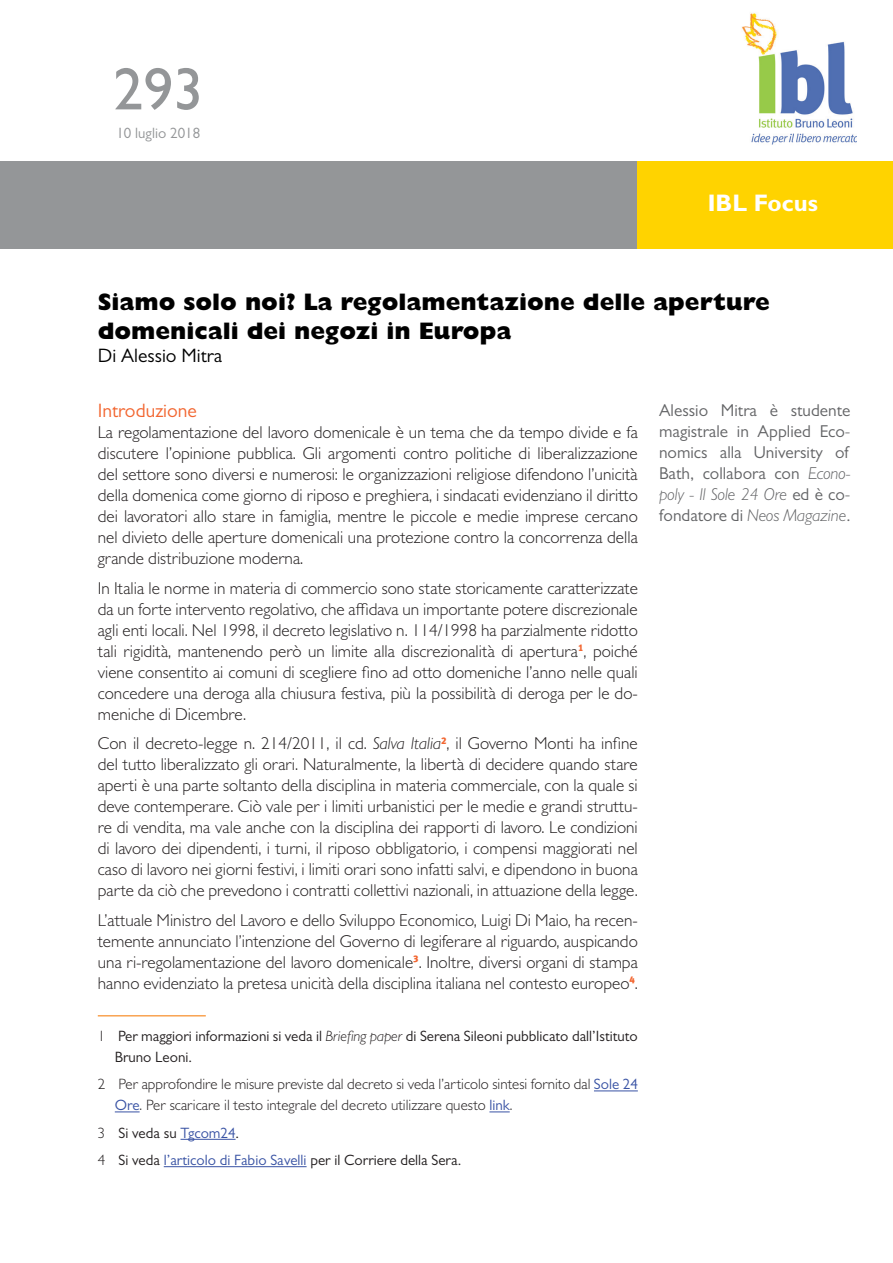
<style>
.page{position:relative;width:893px;height:1263px;background:#fff}
.page>*{position:absolute;margin:0;border:0;box-sizing:border-box;transform-origin:0 0}
.t1{font:500 60px "Gill Sans MT Pro";color:#949698}
.t2{font:800 24px/28.8px "Gill Sans MT Pro";color:#000}
.t3{font:700 24px "Gill Sans MT Pro";color:#fff}
.t4{font:19.5px "Gill Sans MT Pro";color:#000}
.Paragraph_1{font:19.5px "Gill Sans MT Pro";color:#f26631}
.Body{font:300 17.25px/21px "Gill Sans MT Pro";color:#231f20;text-align:justify}
.t5{font:17.25px/21px "Gill Sans MT Pro";color:#636466;text-align:justify}
.Footnote{font:15px/21px "Gill Sans MT Pro";color:#231f20}
.Footnote-2{font:300 15px/21px "Gill Sans MT Pro";color:#231f20}
.t6{font:15px "Gill Sans MT Pro";color:#949698}
.s1{font-style:italic}
.s2{font-weight:300}
.s3{font-weight:300;font-style:italic}
.s4{font-weight:400;color:#3953a4}
.s5{color:#3953a4}
</style>
<div class="page">
<div style="left:0;top:161px;width:714px;height:87px;background:#949698"></div>
<div style="left:638px;top:161px;width:255px;height:87px;background:#ffd300"></div>
<img style="left:742px;top:13px;width:114px;height:132px">
<hr style="left:98px;top:1015px;width:108px;height:1px;background:#f9a351">
<hr style="left:594px;top:1090px;width:44px;height:1px;background:#3953a4">
<svg style="left:115px;top:1111px;width:25px;height:1px"></svg>
<svg style="left:489px;top:1111px;width:21px;height:1px"></svg>
<hr style="left:181px;top:1139px;width:55px;height:1px;background:#3953a4">
<hr style="left:164px;top:1166px;width:143px;height:1px;background:#3953a4">
<h1 class="t1" style="left:113px;top:54px;width:91px">293</h1>
<p class="t6" style="left:116px;top:124px;width:85px">10 luglio 2018</p>
<h2 class="t3" style="left:708px;top:188px;width:112px">IBL Focus</h2>
<h2 class="t2" style="left:98px;top:287px;width:674px">Siamo solo noi? La regolamentazione delle aperture domenicali dei negozi in Europa</h2>
<p class="t4" style="left:98px;top:344px;width:126px">Di Alessio Mitra</p>
<p class="Paragraph_1" style="left:98px;top:399px;width:101px">Introduzione</p>
<p class="Body" style="left:98px;top:422px;width:542px">La regolamentazione del lavoro domenicale è un tema che da tempo divide e fa discutere l’opinione pubblica. Gli argomenti contro politiche di liberalizzazione del settore sono diversi e numerosi: le organizzazioni religiose difendono l’unicità della domenica come giorno di riposo e preghiera, i sindacati evidenziano il diritto dei lavoratori allo stare in famiglia, mentre le piccole e medie imprese cercano nel divieto delle aperture domenicali una protezione contro la concorrenza della grande distribuzione moderna.</p>
<p class="Body" style="left:98px;top:577px;width:542px">In Italia le norme in materia di commercio sono state storicamente caratterizzate da un forte intervento regolativo, che affidava un importante potere discrezionale agli enti locali. Nel 1998, il decreto legislativo n. 114/1998 ha parzialmente ridotto tali rigidità, mantenendo però un limite alla discrezionalità di apertura<sup>1</sup>, poiché viene consentito ai comuni di scegliere fino ad otto domeniche l’anno nelle quali concedere una deroga alla chiusura festiva, più la possibilità di deroga per le do&shy;meniche di Dicembre.</p>
<p class="Body" style="left:98px;top:733px;width:542px">Con il decreto-legge n. 214/2011, il cd. <span class="s1">Salva Italia</span><sup>2</sup>, il Governo Monti ha infine del tutto liberalizzato gli orari. Naturalmente, la libertà di decidere quando stare aperti è una parte soltanto della disciplina in materia commerciale, con la quale si deve contemperare. Ciò vale per i limiti urbanistici per le medie e grandi struttu&shy;re di vendita, ma vale anche con la disciplina dei rapporti di lavoro. Le condizioni di lavoro dei dipendenti, i turni, il riposo obbligatorio, i compensi maggiorati nel caso di lavoro nei giorni festivi, i limiti orari sono infatti salvi, e dipendono in buona parte da ciò che prevedono i contratti collettivi nazionali, in attuazione della legge.</p>
<p class="Body" style="left:98px;top:909px;width:542px">L’attuale Ministro del Lavoro e dello Sviluppo Economico, Luigi Di Maio, ha recen&shy;temente annunciato l’intenzione del Governo di legiferare al riguardo, auspicando una ri-regolamentazione del lavoro domenicale<sup>3</sup>. Inoltre, diversi organi di stampa hanno evidenziato la pretesa unicità della disciplina italiana nel contesto europeo<sup>4</sup>.</p>
<p class="Footnote" style="left:115px;top:1025px;width:524px;text-indent:-17px"><span class="s2">1</span> Per maggiori informazioni si veda il <span class="s3">Briefing paper</span> di Serena Sileoni pubblicato dall’Istituto<br>Bruno Leoni.</p>
<p class="Footnote-2" style="left:115px;top:1073px;width:524px;text-indent:-17px">2 Per approfondire le misure previste dal decreto si veda l’articolo sintesi fornito dal <span class="s4">Sole 24<br>Ore</span>. Per scaricare il testo integrale del decreto utilizzare questo <span class="s4">link</span>.</p>
<p class="Footnote" style="left:98px;top:1122px;width:143px"><span class="s2">3</span> Si veda su <span class="s5">Tgcom24</span>.</p>
<p class="Footnote" style="left:98px;top:1149px;width:365px"><span class="s2">4</span> Si veda <span class="s5">l’articolo di Fabio Savelli</span> per il Corriere della Sera.</p>
<p class="t5" style="left:659px;top:399px;width:193px">Alessio Mitra è studente magistrale in Applied Eco&shy;nomics alla University of Bath, collabora con <span class="s3">Econo&shy;poly - Il Sole 24 Ore</span> ed è co&shy;fondatore di <span class="s3">Neos Magazine</span>.</p>
</div>
